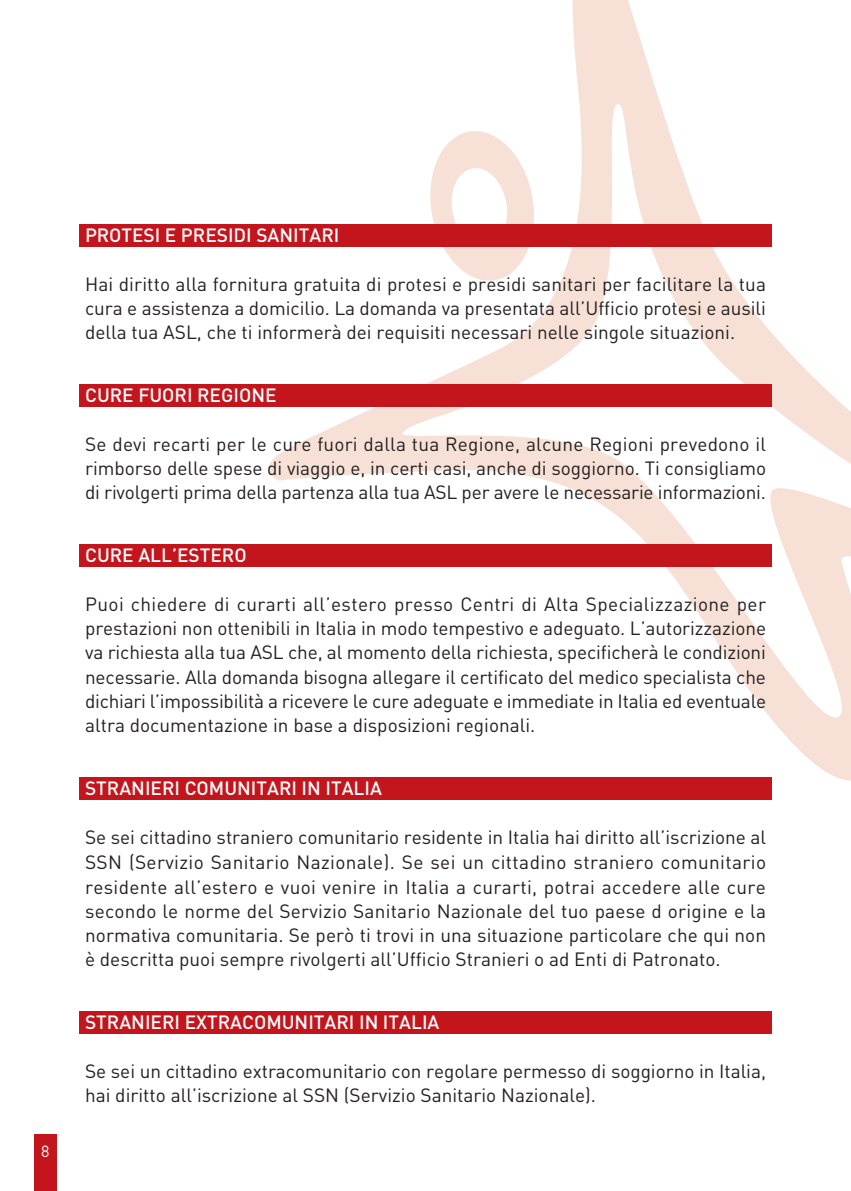
<style>
.page{position:relative;width:851px;height:1191px;background:#fff}
.page>*{position:absolute;margin:0;border:0;box-sizing:border-box;transform-origin:0 0}
.t1{font:19px/24.4px "DIN";color:#231f20;text-align:justify}
.t2{font:500 19px "DIN";color:#fff}
.t3{font:16px "DIN";color:#fff}
</style>
<div class="page">
<svg style="left:252px;top:0;width:598px;height:799px"></svg>
<div style="left:79px;top:384px;width:692px;height:22px;background:#c4151c"></div>
<div style="left:79px;top:544px;width:692px;height:22px;background:#c4151c"></div>
<div style="left:79px;top:777px;width:692px;height:22px;background:#c4151c"></div>
<div style="left:79px;top:1011px;width:692px;height:22px;background:#c4151c"></div>
<div style="left:79px;top:224px;width:692px;height:22px;background:#c4151c"></div>
<div style="left:34px;top:1134px;width:23px;height:57px;background:#c4151c"></div>
<p class="t3" style="left:41px;top:1146px;width:10px">8</p>
<p class="t2" style="left:85px;top:228px;width:256px">PROTESI E PRESIDI SANITARI</p>
<p class="t1" style="left:85px;top:274px;width:682px">Hai diritto alla fornitura gratuita di protesi e presidi sanitari per facilitare la tua cura e assistenza a domicilio. La domanda va presentata all’Ufficio protesi e ausili della tua ASL, che ti informerà dei requisiti necessari nelle singole situazioni.</p>
<p class="t2" style="left:85px;top:388px;width:193px">CURE FUORI REGIONE</p>
<p class="t1" style="left:85px;top:434px;width:682px">Se devi recarti per le cure fuori dalla tua Regione, alcune Regioni prevedono il rimborso delle spese di viaggio e, in certi casi, anche di soggiorno. Ti consigliamo di rivolgerti prima della partenza alla tua ASL per avere le necessarie informazioni.</p>
<p class="t2" style="left:85px;top:548px;width:163px">CURE ALL’ESTERO</p>
<p class="t1" style="left:85px;top:594px;width:682px">Puoi chiedere di curarti all’estero presso Centri di Alta Specializzazione per prestazioni non ottenibili in Italia in modo tempestivo e adeguato. L’autorizzazione va richiesta alla tua ASL che, al momento della richiesta, specificherà le condizioni necessarie. Alla domanda bisogna allegare il certificato del medico specialista che dichiari l’impossibilità a ricevere le cure adeguate e immediate in Italia ed eventuale altra documentazione in base a disposizioni regionali.</p>
<p class="t2" style="left:85px;top:781px;width:298px">STRANIERI COMUNITARI IN ITALIA</p>
<p class="t1" style="left:85px;top:826px;width:682px">Se sei cittadino straniero comunitario residente in Italia hai diritto all’iscrizione al SSN (Servizio Sanitario Nazionale). Se sei un cittadino straniero comunitario residente all’estero e vuoi venire in Italia a curarti, potrai accedere alle cure secondo le norme del Servizio Sanitario Nazionale del tuo paese d origine e la normativa comunitaria. Se però ti trovi in una situazione particolare che qui non è descritta puoi sempre rivolgerti all’Ufficio Stranieri o ad Enti di Patronato.</p>
<p class="t2" style="left:85px;top:1015px;width:356px">STRANIERI EXTRACOMUNITARI IN ITALIA</p>
<p class="t1" style="left:85px;top:1061px;width:682px">Se sei un cittadino extracomunitario con regolare permesso di soggiorno in Italia, hai diritto all’iscrizione al SSN (Servizio Sanitario Nazionale).</p>
</div>
